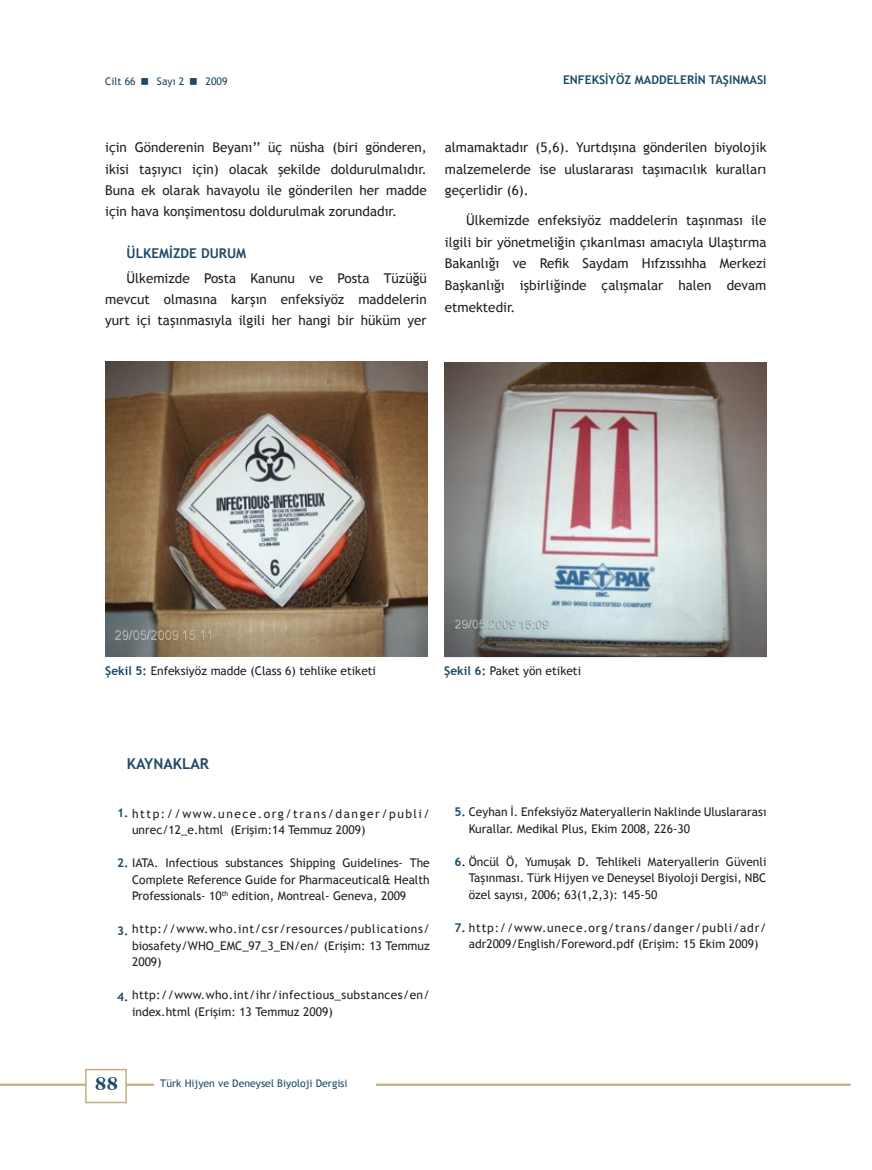
<style>
.page{position:relative;width:872px;height:1170px;background:#fff}
.page>*{position:absolute;margin:0;border:0;box-sizing:border-box;transform-origin:0 0}
.t1{font:900 18px "Arrus BT";color:#1e4967}
.metin{font:700 15px "Trebuchet MS";color:#1e4967}
.metin-2{font:13.5px/21px "Trebuchet MS";color:#231f20;text-align:justify}
.metin-3{font:700 13.5px "Trebuchet MS";color:#1e4967}
.metin-4{font:12px/16.5px "Trebuchet MS";color:#231f20;text-align:justify}
.metin-5{font:12px/16.5px "Trebuchet MS";letter-spacing:.03em;color:#231f20}
.metin-6{font:12px/16.5px "Trebuchet MS";letter-spacing:.125em;color:#231f20}
.metin-7{font:700 12px "Trebuchet MS";color:#1e4967}
.t2{font:10.5px "Trebuchet MS";color:#1e4967}
.s1{font-weight:700;color:#1e4967}
</style>
<div class="page">
<hr style="left:0;top:1083px;width:850px;height:2px;background:#c4ae83">
<div style="left:85px;top:1068px;width:42px;height:35px;background:#fff;border:2px solid #c4ae83"></div>
<div style="left:153px;top:1077px;width:222px;height:17px;background:#fff"></div>
<img style="left:105px;top:361px;width:322px;height:295px">
<img style="left:444px;top:362px;width:322px;height:295px">
<p class="t2" style="left:105px;top:75px;width:32px">Cilt 66</p>
<p class="t2" style="left:157px;top:75px;width:29px">Sayı 2</p>
<p class="t2" style="left:205px;top:75px;width:24px">2009</p>
<p class="metin-7" style="left:563px;top:72px;width:205px">ENFEKSİYÖZ MADDELERİN TAŞINMASI</p>
<p class="metin-2" style="left:105px;top:137px;width:323px">için Gönderenin Beyanı’’ üç nüsha (biri gönderen, ikisi taşıyıcı için) olacak şekilde doldurulmalıdır.<br>Buna ek olarak havayolu ile gönderilen her madde için hava konşimentosu doldurulmak zorundadır.</p>
<p class="metin-3" style="left:126px;top:244px;width:121px">ÜLKEMİZDE DURUM</p>
<p class="metin-2" style="left:105px;top:268px;width:323px;text-indent:21px">Ülkemizde Posta Kanunu ve Posta Tüzüğü mevcut olmasına karşın enfeksiyöz maddelerin yurt içi taşınmasıyla ilgili her hangi bir hüküm yer</p>
<p class="metin-2" style="left:445px;top:137px;width:323px">almamaktadır (5,6). Yurtdışına gönderilen biyolojik malzemelerde ise uluslararası taşımacılık kuralları geçerlidir (6).</p>
<p class="metin-2" style="left:445px;top:209px;width:323px;line-height:21.8px;text-indent:21px">Ülkemizde enfeksiyöz maddelerin taşınması ile ilgili bir yönetmeliğin çıkarılması amacıyla Ulaştırma Bakanlığı ve Refik Saydam Hıfzıssıhha Merkezi Başkanlığı işbirliğinde çalışmalar halen devam etmektedir.</p>
<p class="metin-4" style="left:105px;top:663px;width:272px"><span class="s1">Şekil 5:</span> Enfeksiyöz madde (Class 6) tehlike etiketi</p>
<p class="metin-4" style="left:444px;top:663px;width:138px"><span class="s1">Şekil 6:</span> Paket yön etiketi</p>
<p class="metin" style="left:127px;top:754px;width:84px">KAYNAKLAR</p>
<p class="metin-6" style="left:132px;top:805px;width:299px;text-indent:-15px"><span class="s1">1.</span> http://www.unece.org/trans/danger/publi/ unrec/12_e.html (Erişim:14 Temmuz 2009)</p>
<p class="metin-4" style="left:132px;top:855px;width:299px;text-indent:-15px"><span class="s1">2.</span> IATA. Infectious substances Shipping Guidelines- The Complete Reference Guide for Pharmaceutical&amp; Health Professionals- 10<sup>th</sup> edition, Montreal- Geneva, 2009</p>
<p class="metin-4" style="left:132px;top:921px;width:299px">http://www.who.int/csr/resources/publications/ biosafety/WHO_EMC_97_3_EN/en/ (Erişim: 13 Temmuz 2009)</p>
<p class="metin-5" style="left:132px;top:987px;width:299px">http://www.who.int/ihr/infectious_substances/en/ index.html (Erişim: 13 Temmuz 2009)</p>
<p class="metin-7" style="left:117px;top:923px;width:13px">3.</p>
<p class="metin-7" style="left:117px;top:989px;width:13px">4.</p>
<h1 class="t1" style="left:95px;top:1071px;width:25px">88</h1>
<p class="t2" style="left:160px;top:1076px;width:189px">Türk Hijyen ve Deneysel Biyoloji Dergisi</p>
<p class="metin-4" style="left:469px;top:803px;width:299px;text-indent:-14px"><span class="s1">5.</span> Ceyhan İ. Enfeksiyöz Materyallerin Naklinde Uluslararası<br>Kurallar. Medikal Plus, Ekim 2008, 226-30</p>
<p class="metin-4" style="left:469px;top:853px;width:299px;text-indent:-14px"><span class="s1">6.</span> Öncül Ö, Yumuşak D. Tehlikeli Materyallerin Güvenli Taşınması. Türk Hijyen ve Deneysel Biyoloji Dergisi, NBC özel sayısı, 2006; 63(1,2,3): 145-50</p>
<p class="metin-4" style="left:454px;top:919px;width:313px;text-align:center"><span class="s1">7.</span> http://www.unece.org/trans/danger/publi/adr/ adr2009/English/Foreword.pdf (Erişim: 15 Ekim 2009)</p>
</div>
